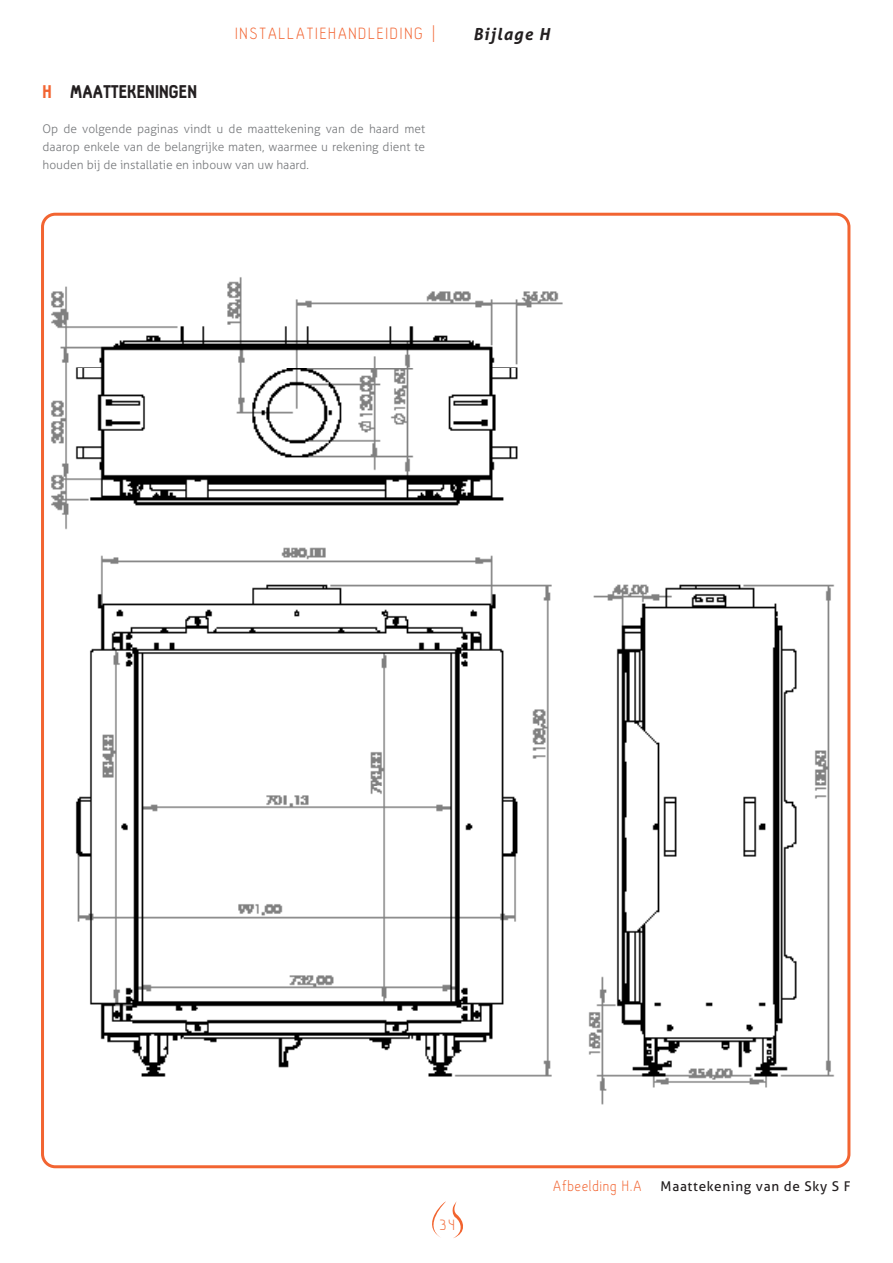
<style>
.page{position:relative;width:893px;height:1263px;background:#fff}
.page>*{position:absolute;margin:0;border:0;box-sizing:border-box;transform-origin:0 0}
.t1{font:300 18px "Hallosans";letter-spacing:.11em;color:#f26431}
.t2{font:900 18px "Hallosans";color:#231f20}
.t3{font:italic 700 16.5px "Aller";letter-spacing:.075em;color:#231f20}
.t4{font:300 16.5px "Hallosans";color:#f26431}
.t5{font:13.5px "Aller";letter-spacing:.05em;color:#231f20}
.t6{font:300 12px/18px "Aller";color:#76787b;text-align:justify}
.s1{color:#f26431}
.s2{font-family:"Hallosans";font-weight:300;font-size:16.5px;color:#f26431}
</style>
<div class="page">
<svg style="left:432px;top:1202px;width:13px;height:35px"></svg>
<svg style="left:453px;top:1201px;width:10px;height:37px"></svg>
<img style="left:51px;top:277px;width:784px;height:828px">
<h1 class="t1" style="left:235px;top:24px;width:202px">INSTALLATIEHANDLEIDING |</h1>
<h2 class="t3" style="left:473px;top:24px;width:78px">Bijlage H</h2>
<p class="t2" style="left:43px;top:82px;width:156px"><span class="s1">H</span> MAATTEKENINGEN</p>
<p class="t6" style="left:43px;top:119px;width:384px">Op de volgende paginas vindt u de maattekening van de haard met daarop enkele van de belangrijke maten, waarmee u rekening dient te houden bij de installatie en inbouw van uw haard.</p>
<h2 class="t4" style="left:440px;top:1216px;width:17px">34</h2>
<p class="t5" style="left:553px;top:1178px;width:299px"><span class="s2">Afbeelding H.A</span> Maattekening van de Sky S F</p>
</div>
